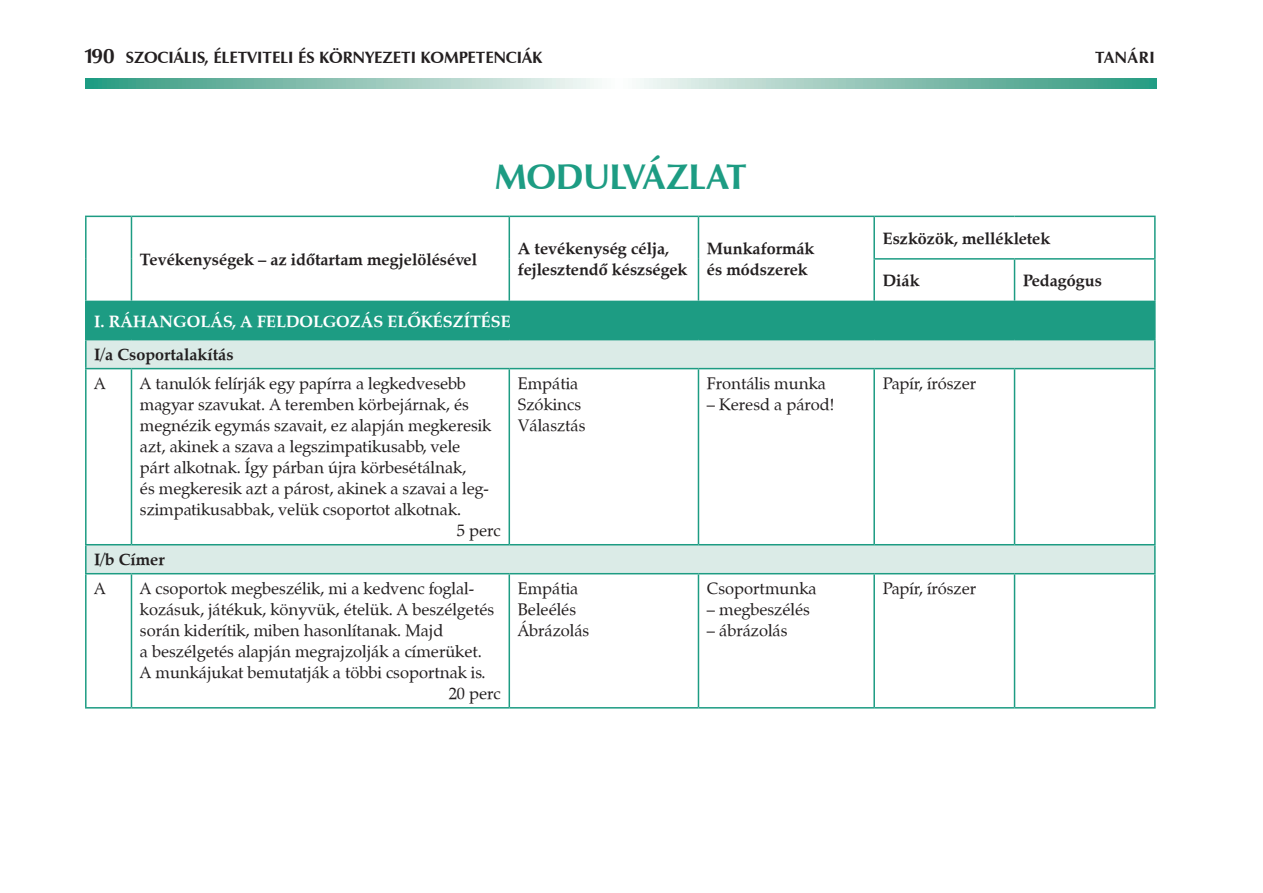
<style>
.page{position:relative;width:1263px;height:893px;background:#fff}
.page>*{position:absolute;margin:0;border:0;box-sizing:border-box;transform-origin:0 0}
.t1{font:700 36px "Zapf Humanist 601 PFL";letter-spacing:-.015em;color:#1d9c83}
.t2{font:16.5px/21px "Zapf Calligraphic 801 PFL";color:#231f20}
.t3{font:700 16.5px/21px "Zapf Calligraphic 801 PFL";color:#231f20}
.t4{font:700 16.5px "Zapf Humanist 601 PFL";color:#231f20}
.t5{font:700 16.5px "Zapf Calligraphic 801 PFL";color:#fff}
.s1{font-size:21px}
</style>
<div class="page">
<svg style="left:85px;top:78px;width:1072px;height:11px;background:#91c6b8"></svg>
<div style="left:86px;top:301px;width:1069px;height:39px;background:#1d9c83"></div>
<svg style="left:87px;top:340px;width:1067px;height:233px"></svg>
<hr style="left:85px;top:302px;width:2px;height:37px;background:#1d9c83">
<hr style="left:85px;top:339px;width:46px;height:1px;background:#1d9c83">
<hr style="left:85px;top:340px;width:2px;height:28px;background:#1d9c83">
<svg style="left:1154px;top:340px;width:1px;height:28px"></svg>
<hr style="left:85px;top:368px;width:46px;height:1px;background:#1d9c83">
<hr style="left:85px;top:369px;width:2px;height:175px;background:#1d9c83">
<hr style="left:131px;top:368px;width:378px;height:1px;background:#1d9c83">
<hr style="left:131px;top:369px;width:1px;height:175px;background:#1d9c83">
<hr style="left:509px;top:368px;width:189px;height:1px;background:#1d9c83">
<hr style="left:508px;top:369px;width:2px;height:175px;background:#1d9c83">
<hr style="left:698px;top:368px;width:176px;height:1px;background:#1d9c83">
<hr style="left:698px;top:369px;width:1px;height:175px;background:#1d9c83">
<hr style="left:874px;top:368px;width:140px;height:1px;background:#1d9c83">
<hr style="left:873px;top:369px;width:2px;height:175px;background:#1d9c83">
<hr style="left:1014px;top:368px;width:141px;height:1px;background:#1d9c83">
<hr style="left:1014px;top:369px;width:1px;height:175px;background:#1d9c83">
<hr style="left:1154px;top:369px;width:1px;height:175px;background:#1d9c83">
<hr style="left:85px;top:544px;width:46px;height:1px;background:#1d9c83">
<hr style="left:85px;top:545px;width:2px;height:28px;background:#1d9c83">
<hr style="left:131px;top:544px;width:378px;height:1px;background:#1d9c83">
<hr style="left:509px;top:544px;width:189px;height:1px;background:#1d9c83">
<hr style="left:698px;top:544px;width:176px;height:1px;background:#1d9c83">
<hr style="left:874px;top:544px;width:140px;height:1px;background:#1d9c83">
<hr style="left:1014px;top:544px;width:141px;height:1px;background:#1d9c83">
<svg style="left:1154px;top:545px;width:1px;height:28px"></svg>
<hr style="left:85px;top:573px;width:46px;height:1px;background:#1d9c83">
<hr style="left:85px;top:574px;width:2px;height:133px;background:#1d9c83">
<hr style="left:131px;top:573px;width:378px;height:1px;background:#1d9c83">
<hr style="left:131px;top:574px;width:1px;height:133px;background:#1d9c83">
<hr style="left:509px;top:573px;width:189px;height:1px;background:#1d9c83">
<hr style="left:508px;top:574px;width:2px;height:133px;background:#1d9c83">
<hr style="left:698px;top:573px;width:176px;height:1px;background:#1d9c83">
<hr style="left:698px;top:574px;width:1px;height:133px;background:#1d9c83">
<hr style="left:874px;top:573px;width:140px;height:1px;background:#1d9c83">
<hr style="left:873px;top:574px;width:2px;height:133px;background:#1d9c83">
<hr style="left:1014px;top:573px;width:141px;height:1px;background:#1d9c83">
<hr style="left:1014px;top:574px;width:1px;height:133px;background:#1d9c83">
<hr style="left:1154px;top:574px;width:1px;height:133px;background:#1d9c83">
<hr style="left:85px;top:707px;width:46px;height:2px;background:#1d9c83">
<hr style="left:131px;top:707px;width:378px;height:2px;background:#1d9c83">
<hr style="left:509px;top:707px;width:189px;height:2px;background:#1d9c83">
<hr style="left:698px;top:707px;width:176px;height:2px;background:#1d9c83">
<hr style="left:874px;top:707px;width:140px;height:2px;background:#1d9c83">
<hr style="left:1014px;top:707px;width:141px;height:2px;background:#1d9c83">
<hr style="left:85px;top:216px;width:46px;height:1px;background:#1d9c83">
<hr style="left:85px;top:217px;width:2px;height:42px;background:#1d9c83">
<hr style="left:131px;top:216px;width:378px;height:1px;background:#1d9c83">
<hr style="left:131px;top:217px;width:1px;height:42px;background:#1d9c83">
<hr style="left:509px;top:216px;width:189px;height:1px;background:#1d9c83">
<hr style="left:508px;top:217px;width:2px;height:42px;background:#1d9c83">
<hr style="left:698px;top:216px;width:176px;height:1px;background:#1d9c83">
<hr style="left:698px;top:217px;width:1px;height:42px;background:#1d9c83">
<hr style="left:85px;top:259px;width:2px;height:42px;background:#1d9c83">
<hr style="left:131px;top:259px;width:1px;height:42px;background:#1d9c83">
<hr style="left:508px;top:259px;width:2px;height:42px;background:#1d9c83">
<hr style="left:698px;top:259px;width:1px;height:42px;background:#1d9c83">
<hr style="left:85px;top:301px;width:46px;height:1px;background:#1d9c83">
<hr style="left:874px;top:216px;width:140px;height:1px;background:#1d9c83">
<hr style="left:873px;top:217px;width:2px;height:41px;background:#1d9c83">
<hr style="left:1014px;top:216px;width:141px;height:1px;background:#1d9c83">
<hr style="left:1154px;top:217px;width:1px;height:41px;background:#1d9c83">
<hr style="left:873px;top:258px;width:141px;height:2px;background:#1d9c83">
<hr style="left:873px;top:260px;width:2px;height:41px;background:#1d9c83">
<hr style="left:1014px;top:258px;width:141px;height:2px;background:#1d9c83">
<hr style="left:1014px;top:260px;width:1px;height:41px;background:#1d9c83">
<hr style="left:1154px;top:260px;width:1px;height:41px;background:#1d9c83">
<p class="t4" style="left:83px;top:47px;width:61px"><span class="s1">190</span> SZOCIÁLIS</p>
<p class="t4" style="left:204px;top:47px;width:18px">, ÉLETVITELI</p>
<p class="t4" style="left:298px;top:47px;width:32px">ÉS KÖRNYEZETI</p>
<p class="t4" style="left:421px;top:47px;width:9px">KOMPETENCIÁKTAN</p>
<p class="t4" style="left:1128px;top:47px;width:29px">ÁRI</p>
<h1 class="t1" style="left:495px;top:154px;width:254px">MODULVÁZLAT</h1>
<p class="t3" style="left:140px;top:249px;width:339px">Tevékenységek – az időtartam megjelölésével</p>
<p class="t3" style="left:518px;top:238px;width:171px">A tevékenység célja, fejlesztendő készségek</p>
<p class="t3" style="left:707px;top:238px;width:109px">Munkaformák és módszerek</p>
<p class="t5" style="left:94px;top:311px;width:416px">I. Ráhangolás, a feldolgozás előkészítése</p>
<p class="t3" style="left:94px;top:344px;width:141px">I/a Csoportalakítás</p>
<p class="t2" style="left:94px;top:373px;width:13px">A</p>
<p class="t2" style="left:140px;top:373px;width:327px">A tanulók felírják egy papírra a legkedvesebb</p>
<p class="t2" style="left:140px;top:394px;width:330px">magyar szavukat. A teremben körbejárnak, és</p>
<p class="t2" style="left:140px;top:415px;width:353px">megnézik egymás szavait, ez alapján megkeresik</p>
<p class="t2" style="left:140px;top:436px;width:322px">azt, akinek a szava a legszimpatikusabb, vele</p>
<p class="t2" style="left:140px;top:457px;width:328px">párt alkotnak. Így párban újra körbesétálnak,</p>
<p class="t2" style="left:140px;top:478px;width:350px">és megkeresik azt a párost, akinek a szavai a leg-</p>
<p class="t2" style="left:140px;top:499px;width:323px">szimpatikusabbak, velük csoportot alkotnak.</p>
<p class="t2" style="left:457px;top:520px;width:45px">5 perc</p>
<p class="t2" style="left:518px;top:373px;width:69px">Empátia<br>Szókincs<br>Választás</p>
<p class="t2" style="left:707px;top:373px;width:120px">Frontális munka</p>
<p class="t2" style="left:707px;top:394px;width:129px">– Keresd a párod!</p>
<p class="t3" style="left:94px;top:549px;width:72px">I/b Címer</p>
<p class="t2" style="left:94px;top:578px;width:13px">A</p>
<p class="t2" style="left:140px;top:578px;width:335px">A csoportok megbeszélik, mi a kedvenc foglal-</p>
<p class="t2" style="left:140px;top:599px;width:356px">kozásuk, játékuk, könyvük, ételük. A beszélgetés</p>
<p class="t2" style="left:140px;top:620px;width:305px">során kiderítik, miben hasonlítanak. Majd</p>
<p class="t2" style="left:140px;top:641px;width:343px">a beszél-getés alapján megrajzolják a címerüket.</p>
<p class="t2" style="left:140px;top:662px;width:347px">A munkájukat bemutatják a többi csoportnak is.</p>
<p class="t2" style="left:449px;top:683px;width:53px">20 perc</p>
<p class="t2" style="left:518px;top:578px;width:73px">Empátia<br>Beleélés<br>Ábrázolás</p>
<p class="t2" style="left:707px;top:578px;width:111px">Csoportmunka</p>
<p class="t2" style="left:707px;top:599px;width:104px">– megbeszélés</p>
<p class="t2" style="left:707px;top:620px;width:82px">– ábrázolás</p>
<p class="t3" style="left:883px;top:227px;width:169px">Eszközök, mellékletek</p>
<p class="t3" style="left:883px;top:270px;width:38px">Diák</p>
<p class="t3" style="left:1023px;top:270px;width:80px">Pedagógus</p>
<p class="t2" style="left:883px;top:373px;width:95px">papír, írószer</p>
<p class="t2" style="left:883px;top:578px;width:95px">papír, írószer</p>
</div>
